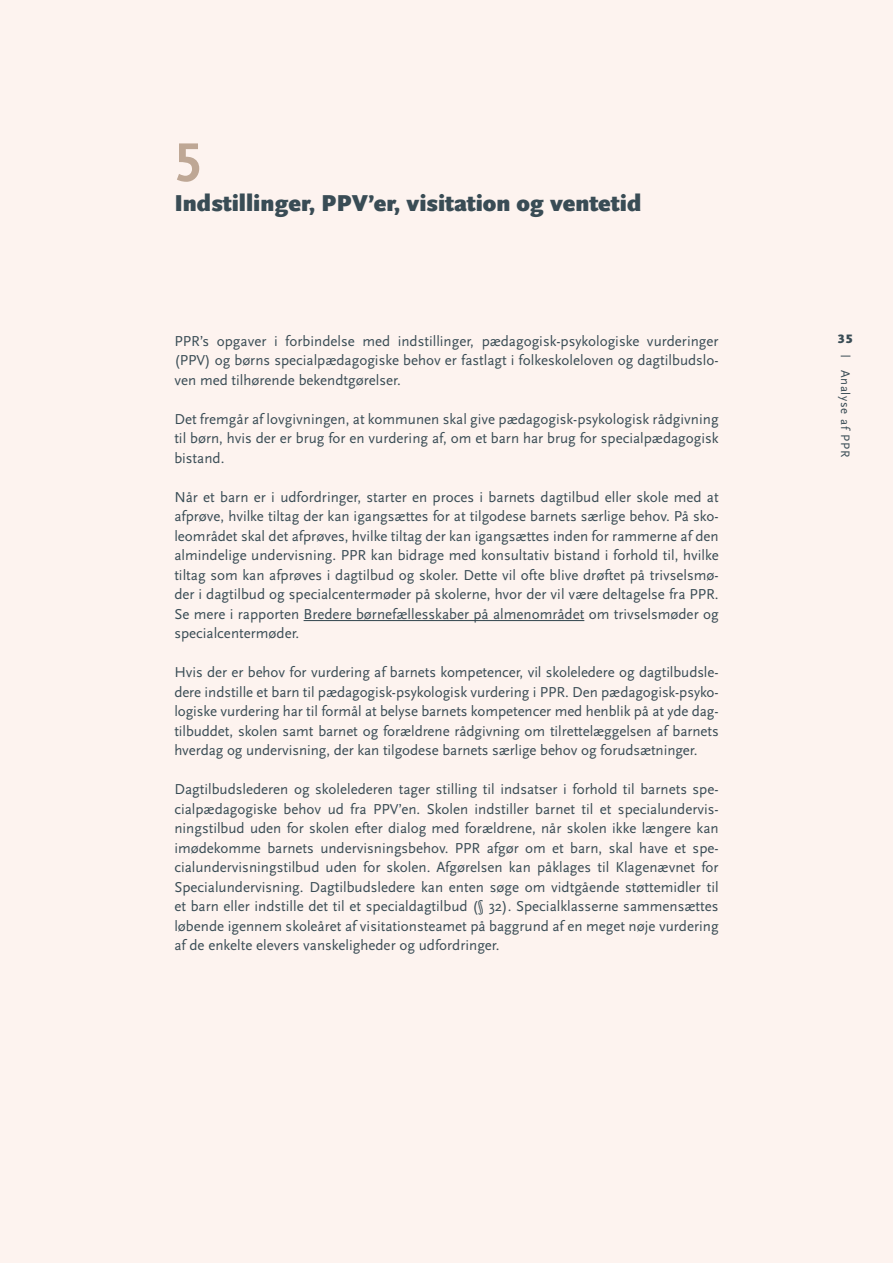
<style>
.page{position:relative;width:893px;height:1263px;background:#fdf3ef}
.page>*{position:absolute;margin:0;border:0;box-sizing:border-box;transform-origin:0 0}
.t1{font:700 57px "Scala Sans OT";color:#bea795}
.t2{font:900 24px "Scala Sans OT";color:#394c55}
.t3{font:15px/19.5px "Scala Sans OT";color:#394c55;text-align:justify}
.t4{font:12.75px "Scala Sans OT";letter-spacing:.055em;color:#394c55}
.t5{font:900 12.75px "Scala Sans OT";color:#394c55}
</style>
<div class="page">
<hr style="left:304px;top:620px;width:280px;height:1px;background:#394c55">
<h1 class="t1" style="left:174px;top:131px;width:30px">5</h1>
<h2 class="t2" style="left:174px;top:189px;width:468px">Indstillinger, PPV’er, visitation og ventetid</h2>
<p class="t3" style="left:174px;top:332px;width:546px">PPR’s opgaver i forbindelse med indstillinger, pædagogisk-psykologiske vurderinger (PPV) og børns specialpædagogiske behov er fastlagt i folkeskoleloven og dagtilbudslo&shy;ven med tilhørende bekendtgørelser.</p>
<p class="t3" style="left:174px;top:410px;width:546px">Det fremgår af lovgivningen, at kommunen skal give pædagogisk-psykologisk rådgivning til børn, hvis der er brug for en vurdering af, om et barn har brug for specialpædagogisk bistand.</p>
<p class="t3" style="left:174px;top:488px;width:546px">Når et barn er i udfordringer, starter en proces i barnets dagtilbud eller skole med at afprøve, hvilke tiltag der kan igangsættes for at tilgodese barnets særlige behov. På sko&shy;leområdet skal det afprøves, hvilke tiltag der kan igangsættes inden for rammerne af den almindelige undervisning. PPR kan bidrage med konsultativ bistand i forhold til, hvilke tiltag som kan afprøves i dagtilbud og skoler. Dette vil ofte blive drøftet på trivselsmø&shy;der i dagtilbud og specialcentermøder på skolerne, hvor der vil være deltagelse fra PPR.<br>Se mere i rapporten Bredere børnefællesskaber på almenområdet om trivselsmøder og specialcentermøder.</p>
<p class="t3" style="left:174px;top:663px;width:546px">Hvis der er behov for vurdering af barnets kompetencer, vil skoleledere og dagtilbudsle&shy;dere indstille et barn til pædagogisk-psykologisk vurdering i PPR. Den pædagogisk-psyko&shy;logiske vurdering har til formål at belyse barnets kompetencer med henblik på at yde dag&shy;tilbuddet, skolen samt barnet og forældrene rådgivning om tilrettelæggelsen af barnets hverdag og undervisning, der kan tilgodese barnets særlige behov og forudsætninger.</p>
<p class="t3" style="left:174px;top:780px;width:546px">Dagtilbudslederen og skolelederen tager stilling til indsatser i forhold til barnets spe&shy;cialpædagogiske behov ud fra PPV’en. Skolen indstiller barnet til et specialundervis&shy;ningstilbud uden for skolen efter dialog med forældrene, når skolen ikke længere kan imødekomme barnets undervisningsbehov. PPR afgør om et barn, skal have et spe&shy;cialundervisningstilbud uden for skolen. Afgørelsen kan påklages til Klagenævnet for Specialundervisning. Dagtilbudsledere kan enten søge om vidtgående støttemidler til et barn eller indstille det til et specialdagtilbud (§ 32). Specialklasserne sammensættes løbende igennem skoleåret af visitationsteamet på baggrund af en meget nøje vurdering af de enkelte elevers vanskeligheder og udfordringer.</p>
<p class="t5" style="left:837px;top:332px;width:17px">35</p>
<p class="t4" style="left:852px;top:370px;width:89px;rotate:90deg">Analyse af PPR</p>
</div>
